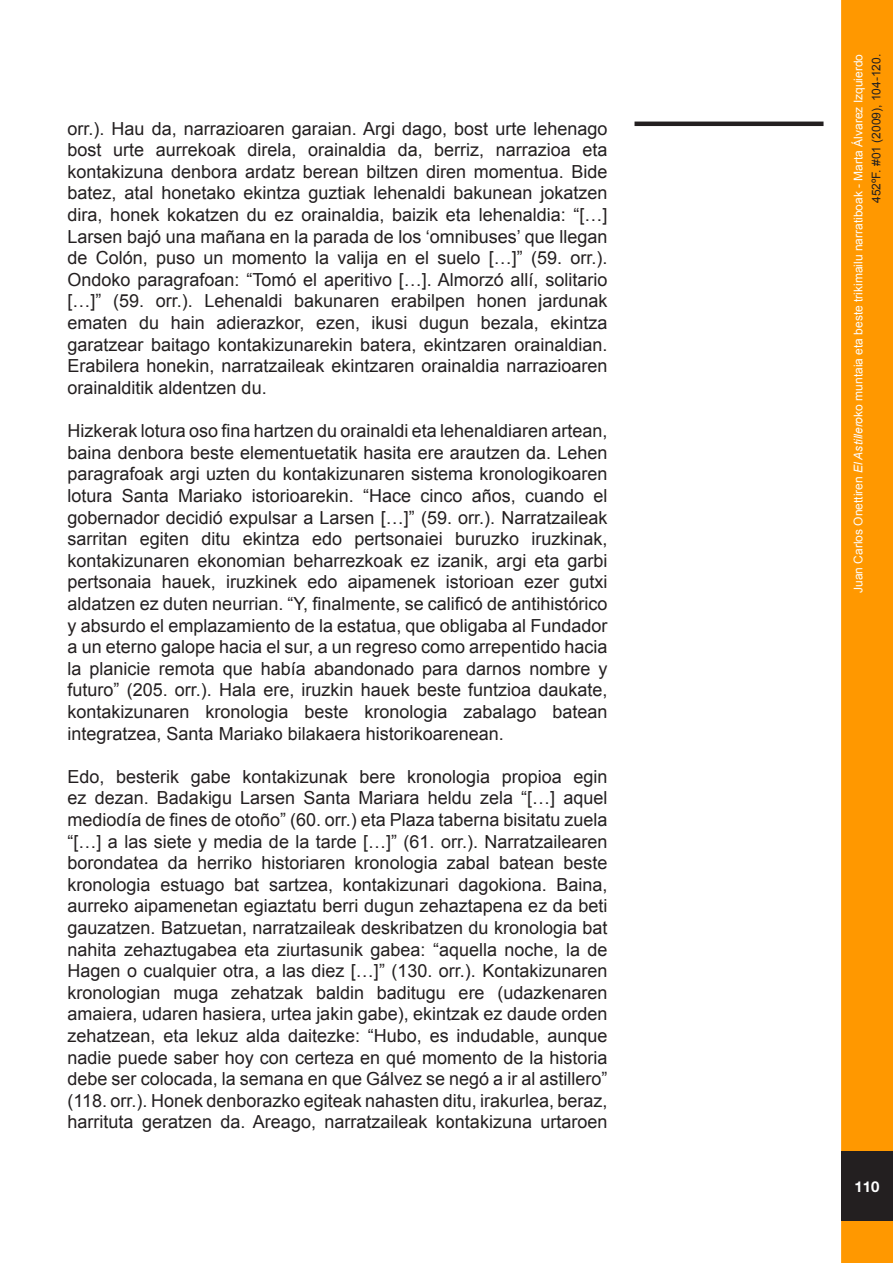
<style>
.page{position:relative;width:893px;height:1263px;background:#fff}
.page>*{position:absolute;margin:0;border:0;box-sizing:border-box;transform-origin:0 0}
.Estilo_de_párrafo_1{font:18px/21.6px "Arial";color:#231f20;text-align:justify}
.t1{font:700 15px "Helvetica Neue";color:#fff}
.t2{font:12px/18px "Arial";color:#fdfdfd;text-align:right}
.s1{font-style:italic}
.s2{color:#231f20}
</style>
<div class="page">
<div style="left:841px;top:0;width:52px;height:1263px;background:#ff9800;border:3px solid #ff9800"></div>
<div style="left:841px;top:1151px;width:52px;height:70px;background:#231f20"></div>
<hr style="left:634px;top:122px;width:189px;height:4px;background:#231f20">
<p class="Estilo_de_párrafo_1" style="left:68px;top:118px;width:541px">orr.). Hau da, narrazioaren garaian. Argi dago, bost urte lehenago bost urte aurrekoak direla, orainaldia da, berriz, narrazioa eta kontakizuna denbora ardatz berean biltzen diren momentua. Bide batez, atal honetako ekintza guztiak lehenaldi bakunean jokatzen dira, honek kokatzen du ez orainaldia, baizik eta lehenaldia: “[…] Larsen bajó una mañana en la parada de los ‘omnibuses’ que llegan de Colón, puso un momento la valija en el suelo […]” (59. orr.).<br>Ondoko paragrafoan: “Tomó el aperitivo […]. Almorzó allí, solitario […]” (59. orr.). Lehenaldi bakunaren erabilpen honen jardunak ematen du hain adierazkor, ezen, ikusi dugun bezala, ekintza garatzear baitago kontakizunarekin batera, ekintzaren orainaldian.<br>Erabilera honekin, narratzaileak ekintzaren orainaldia narrazioaren orainalditik aldentzen du.</p>
<p class="Estilo_de_párrafo_1" style="left:68px;top:420px;width:541px">Hizkerak lotura oso fina hartzen du orainaldi eta lehenaldiaren artean, baina denbora beste elementuetatik hasita ere arautzen da. Lehen paragrafoak argi uzten du kontakizunaren sistema kronologikoaren lotura Santa Mariako istorioarekin. “Hace cinco años, cuando el gobernador decidió expulsar a Larsen […]” (59. orr.). Narratzaileak sarritan egiten ditu ekintza edo pertsonaiei buruzko iruzkinak, kontakizunaren ekonomian beharrezkoak ez izanik, argi eta garbi pertsonaia hauek, iruzkinek edo aipamenek istorioan ezer gutxi aldatzen ez duten neurrian. “Y, finalmente, se calificó de antihistórico y absurdo el emplazamiento de la estatua, que obligaba al Fundador a un eterno galope hacia el sur, a un regreso como arrepentido hacia la planicie remota que había abandonado para darnos nombre y futuro” (205. orr.). Hala ere, iruzkin hauek beste funtzioa daukate, kontakizunaren kronologia beste kronologia zabalago batean integratzea, Santa Mariako bilakaera historikoarenean.</p>
<p class="Estilo_de_párrafo_1" style="left:68px;top:766px;width:541px">Edo, besterik gabe kontakizunak bere kronologia propioa egin ez dezan. Badakigu Larsen Santa Mariara heldu zela “[…] aquel mediodía de fines de otoño” (60. orr.) eta Plaza taberna bisitatu zuela “[…] a las siete y media de la tarde […]” (61. orr.). Narratzailearen borondatea da herriko historiaren kronologia zabal batean beste kronologia estuago bat sartzea, kontakizunari dagokiona. Baina, aurreko aipamenetan egiaztatu berri dugun zehaztapena ez da beti gauzatzen. Batzuetan, narratzaileak deskribatzen du kronologia bat nahita zehaztugabea eta ziurtasunik gabea: “aquella noche, la de Hagen o cualquier otra, a las diez […]” (130. orr.). Kontakizunaren kronologian muga zehatzak baldin baditugu ere (udazkenaren amaiera, udaren hasiera, urtea jakin gabe), ekintzak ez daude orden zehatzean, eta lekuz alda daitezke: “Hubo, es indudable, aunque nadie puede saber hoy con certeza en qué momento de la historia debe ser colocada, la semana en que Gálvez se negó a ir al astillero” (118. orr.). Honek denborazko egiteak nahasten ditu, irakurlea, beraz, harrituta geratzen da. Areago, narratzaileak kontakizuna urtaroen</p>
<p class="t2" style="left:849px;top:593px;width:541px;rotate:-90deg">Juan Carlos Onettiren <span class="s1">El Astillero</span>ko muntaia eta beste trikimailu narratiboak - Marta Álvarez Izquierdo<br><span class="s2">452ºF. #01 (2009), 104-120.</span></p>
<p class="t1" style="left:854px;top:1177px;width:27px">110</p>
</div>
